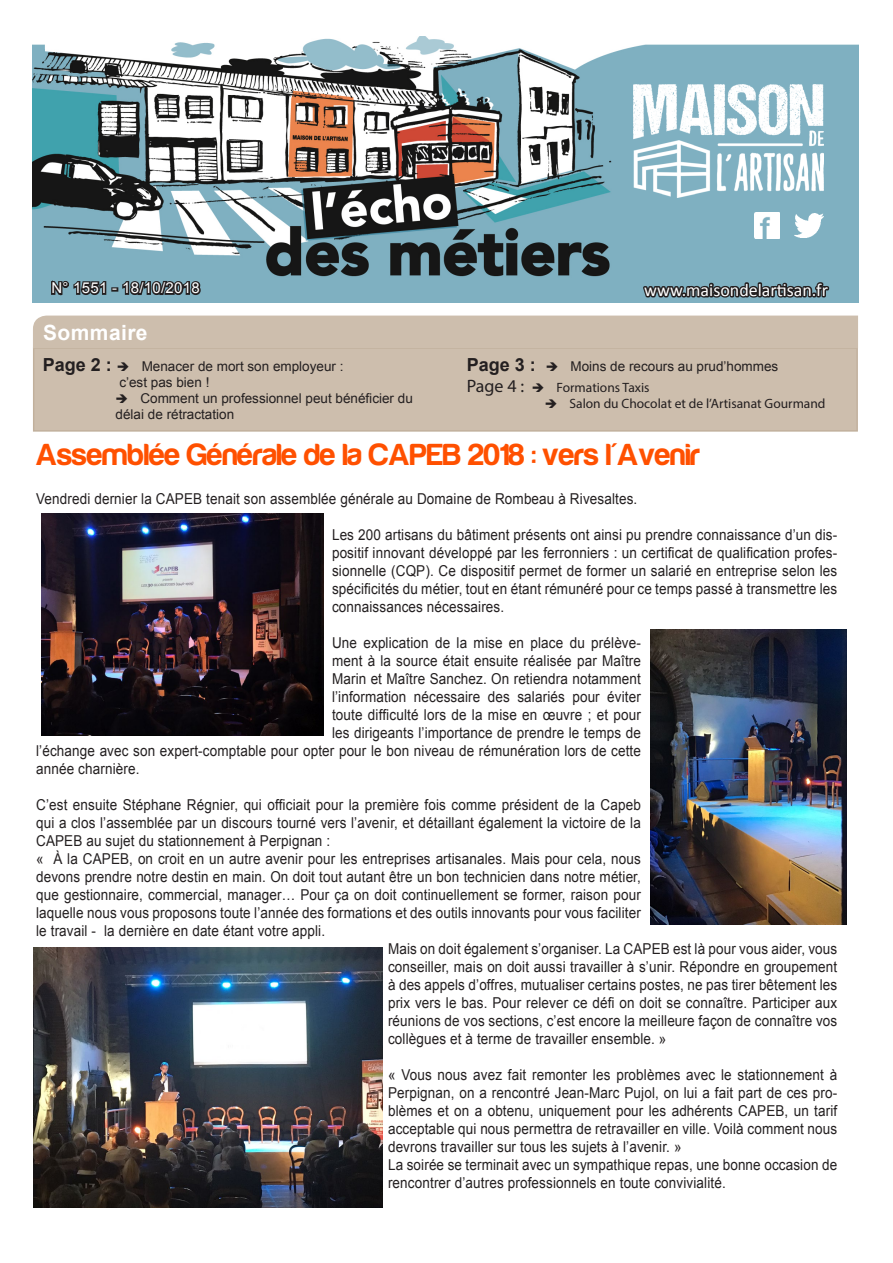
<style>
.page{position:relative;width:893px;height:1263px;background:#fff}
.page>*{position:absolute;margin:0;border:0;box-sizing:border-box;transform-origin:0 0}
.Titre_Article{font:700 31.5px "Harabara";color:#ff5000}
.t1{font:700 21px "Arial";letter-spacing:.02em;color:#fff}
.t2{font:18px "Calibri";color:#fff}
.Titre_Article-2{font:15px/18px "Arial";letter-spacing:.01em;color:#231f20;text-align:justify;scale:.9 1}
.Titre_Article-3{font:15px "Arial";letter-spacing:.02em;color:#fff}
.t3{font:13.5px/16.2px "Arial";color:#231f20}
.Sommaire_Texte{font:13.5px "Myriad Pro";color:#231f20}
.s1{font-weight:700;font-size:18px}
.s2{font-size:18px}
</style>
<div class="page">
<div style="left:33px;top:348px;width:825px;height:84px;background:#cdbead"></div>
<img style="left:33px;top:36px;width:825px;height:231px">
<svg style="left:33px;top:267px;width:825px;height:81px;background:#aab6b5"></svg>
<img style="left:634px;top:85px;width:189px;height:113px">
<img style="left:754px;top:213px;width:26px;height:26px">
<img style="left:794px;top:214px;width:29px;height:23px">
<img style="left:651px;top:629px;width:196px;height:296px">
<img style="left:34px;top:947px;width:348px;height:261px">
<img style="left:42px;top:513px;width:282px;height:223px">
<p class="Titre_Article-3" style="left:51px;top:278px;width:150px">N° 1551 - 18/10/2018</p>
<p class="t2" style="left:644px;top:279px;width:185px">www.maisondelartisan.fr</p>
<p class="t1" style="left:43px;top:318px;width:106px">Sommaire</p>
<p class="t3" style="left:43px;top:358px;width:302px"><span class="s1">Page 2 :</span> ➔ Menacer de mort son employeur :</p>
<p class="t3" style="left:119px;top:374px;width:92px">c’est pas bien !</p>
<p class="t3" style="left:116px;top:390px;width:299px">➔ Comment un professionnel peut bénéficier du délai de rétractation</p>
<p class="t3" style="left:467px;top:358px;width:313px"><span class="s1">Page 3 :</span> ➔ Moins de recours au prud’hommes</p>
<p class="Sommaire_Texte" style="left:467px;top:379px;width:184px"><span class="s2">Page 4 :</span> ➔ Formations Taxis</p>
<p class="Sommaire_Texte" style="left:545px;top:395px;width:282px">➔ Salon du Chocolat et de l’Artisanat Gourmand</p>
<p class="Titre_Article" style="left:36px;top:438px;width:665px">Assemblée Générale de la CAPEB 2018 : vers l'Avenir</p>
<p class="Titre_Article-2" style="left:36px;top:490px;width:669px">Vendredi dernier la CAPEB tenait son assemblée générale au Domaine de Rombeau à Rivesaltes.</p>
<p class="Titre_Article-2" style="left:332px;top:526px;width:563px">Les 200 artisans du bâtiment présents ont ainsi pu prendre connaissance d’un dis&shy;positif innovant développé par les ferronniers : un certificat de qualification profes&shy;sionnelle (CQP). Ce dispositif permet de former un salarié en entreprise selon les spécificités du métier, tout en étant rémunéré pour ce temps passé à transmettre les connaissances nécessaires.</p>
<p class="Titre_Article-2" style="left:332px;top:634px;width:345px">Une explication de la mise en place du prélève-</p>
<p class="Titre_Article-2" style="left:332px;top:652px;width:345px">ment à la source était ensuite réalisée par Maître</p>
<p class="Titre_Article-2" style="left:332px;top:670px;width:345px">Marin et Maître Sanchez. On retiendra notamment</p>
<p class="Titre_Article-2" style="left:332px;top:688px;width:345px">l’information nécessaire des salariés pour éviter</p>
<p class="Titre_Article-2" style="left:332px;top:706px;width:345px">toute difficulté lors de la mise en œuvre ; et pour</p>
<p class="Titre_Article-2" style="left:332px;top:724px;width:345px">les dirigeants l’importance de prendre le temps de</p>
<p class="Titre_Article-2" style="left:36px;top:742px;width:673px">l’échange avec son expert-comptable pour opter pour le bon niveau de rémunération lors de cette</p>
<p class="Titre_Article-2" style="left:36px;top:760px;width:116px">année charnière.</p>
<p class="Titre_Article-2" style="left:36px;top:796px;width:673px">C’est ensuite Stéphane Régnier, qui officiait pour la première fois comme président de la Capeb qui a clos l’assemblée par un discours tourné vers l’avenir, et détaillant également la victoire de la CAPEB au sujet du stationnement à Perpignan :</p>
<p class="Titre_Article-2" style="left:36px;top:850px;width:673px">« À la CAPEB, on croit en un autre avenir pour les entreprises artisanales. Mais pour cela, nous devons prendre notre destin en main. On doit tout autant être un bon technicien dans notre métier, que gestionnaire, commercial, manager… Pour ça on doit continuellement se former, raison pour laquelle nous vous proposons toute l’année des formations et des outils innovants pour vous faciliter le travail - la dernière en date étant votre appli.</p>
<p class="Titre_Article-2" style="left:388px;top:940px;width:501px">Mais on doit également s’organiser. La CAPEB est là pour vous aider, vous conseiller, mais on doit aussi travailler à s’unir. Répondre en groupement à des appels d’offres, mutualiser certains postes, ne pas tirer bêtement les prix vers le bas. Pour relever ce défi on doit se connaître. Participer aux réunions de vos sections, c’est encore la meilleure façon de connaître vos collègues et à terme de travailler ensemble. »</p>
<p class="Titre_Article-2" style="left:388px;top:1066px;width:501px">« Vous nous avez fait remonter les problèmes avec le stationnement à Perpignan, on a rencontré Jean-Marc Pujol, on lui a fait part de ces pro&shy;blèmes et on a obtenu, uniquement pour les adhérents CAPEB, un tarif acceptable qui nous permettra de retravailler en ville. Voilà comment nous devrons travailler sur tous les sujets à l’avenir. »</p>
<p class="Titre_Article-2" style="left:388px;top:1156px;width:501px">La soirée se terminait avec un sympathique repas, une bonne occasion de rencontrer d’autres professionnels en toute convivialité.</p>
</div>
